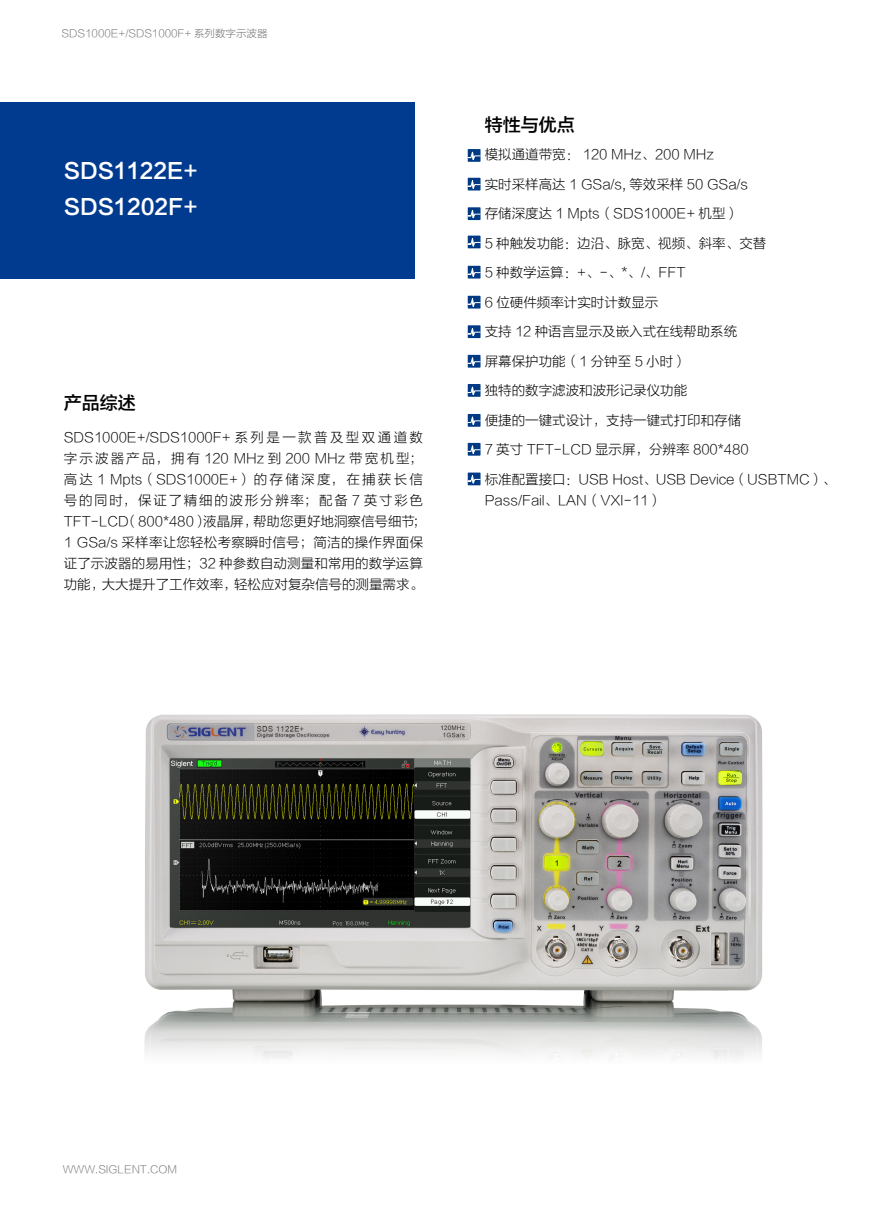
<style>
.page{position:relative;width:893px;height:1212px;background:#fff}
.page>*{position:absolute;margin:0;border:0;box-sizing:border-box;transform-origin:0 0}
.t1{font:21px/36px "FZLTZHK GBK1 0";color:#fff}
.t2{font:18px "FZLTZHK GBK1 0";color:#000}
.t3{font:13.5px/29.5px "FZLTKHK GBK1 0";color:#000}
.t4{font:10.5px "FZLTKHK GBK1 0";color:#727171}
</style>
<div class="page">
<div style="left:0;top:102px;width:414px;height:177px;background:#003b90"></div>
<div style="left:468px;top:149px;width:12px;height:13px;background:#003a85"></div>
<svg style="left:468px;top:151px;width:12px;height:11px"></svg>
<div style="left:468px;top:178px;width:12px;height:12px;background:#003a85"></div>
<svg style="left:468px;top:180px;width:12px;height:9px"></svg>
<div style="left:468px;top:207px;width:12px;height:13px;background:#003a85"></div>
<svg style="left:468px;top:210px;width:12px;height:9px"></svg>
<div style="left:468px;top:236px;width:12px;height:12px;background:#003a85"></div>
<svg style="left:468px;top:238px;width:12px;height:9px"></svg>
<div style="left:468px;top:266px;width:12px;height:13px;background:#003a85"></div>
<svg style="left:468px;top:268px;width:12px;height:11px"></svg>
<div style="left:468px;top:296px;width:12px;height:12px;background:#003a85"></div>
<svg style="left:468px;top:298px;width:12px;height:9px"></svg>
<div style="left:468px;top:325px;width:12px;height:13px;background:#003a85"></div>
<svg style="left:468px;top:328px;width:12px;height:9px"></svg>
<div style="left:468px;top:355px;width:12px;height:13px;background:#003a85"></div>
<svg style="left:468px;top:357px;width:12px;height:11px"></svg>
<div style="left:468px;top:384px;width:12px;height:13px;background:#003a85"></div>
<svg style="left:468px;top:386px;width:12px;height:11px"></svg>
<div style="left:468px;top:414px;width:12px;height:13px;background:#003a85"></div>
<svg style="left:468px;top:416px;width:12px;height:11px"></svg>
<div style="left:468px;top:443px;width:12px;height:13px;background:#003a85"></div>
<svg style="left:468px;top:445px;width:12px;height:11px"></svg>
<div style="left:468px;top:473px;width:12px;height:12px;background:#003a85"></div>
<svg style="left:468px;top:475px;width:12px;height:9px"></svg>
<img style="left:144px;top:714px;width:619px;height:346px">
<p class="t4" style="left:62px;top:27px;width:207px">SDS1000E+/SDS1000F+ 系列数字示波器</p>
<h1 class="t1" style="left:64px;top:153px;width:136px">SDS1122E+<br>SDS1202F+</h1>
<h2 class="t2" style="left:64px;top:393px;width:73px">产品综述</h2>
<p class="t3" style="left:64px;top:427px;width:364px;line-height:21px">SDS1000E+/SDS1000F+ 系列是一款普及型双通道数字示波器产品，拥有 120 MHz 到 200 MHz 带宽机型；高达 1 Mpts（SDS1000E+）的存储深度，在捕获长信号的同时，保证了精细的波形分辨率；配备 7 英寸彩色TFT-LCD（800*480）液晶屏，帮助您更好地洞察信号细节；1 GSa/s 采样率让您轻松考察瞬时信号；简洁的操作界面保证了示波器的易用性；32 种参数自动测量和常用的数学运算功能，大大提升了工作效率，轻松应对复杂信号的测量需求。</p>
<h2 class="t2" style="left:485px;top:115px;width:91px">特性与优点</h2>
<p class="t3" style="left:485px;top:140px;width:353px">模拟通道带宽： 120 MHz、200 MHz<br>实时采样高达 1 GSa/s, 等效采样 50 GSa/s<br>存储深度达 1 Mpts（SDS1000E+ 机型）<br>5 种触发功能：边沿、脉宽、视频、斜率、交替<br>5 种数学运算：+、-、*、/、FFT<br>6 位硬件频率计实时计数显示<br>支持 12 种语言显示及嵌入式在线帮助系统<br>屏幕保护功能（1 分钟至 5 小时）<br>独特的数字滤波和波形记录仪功能<br>便捷的一键式设计，支持一键式打印和存储<br>7 英寸 TFT-LCD 显示屏，分辨率 800*480<br>标准配置接口：USB Host、USB Device（USBTMC）、</p>
<p class="t3" style="left:485px;top:486px;width:179px">Pass/Fail、LAN（VXI-11）</p>
<p class="t4" style="left:63px;top:1164px;width:116px">WWW.SIGLENT.COM</p>
</div>
